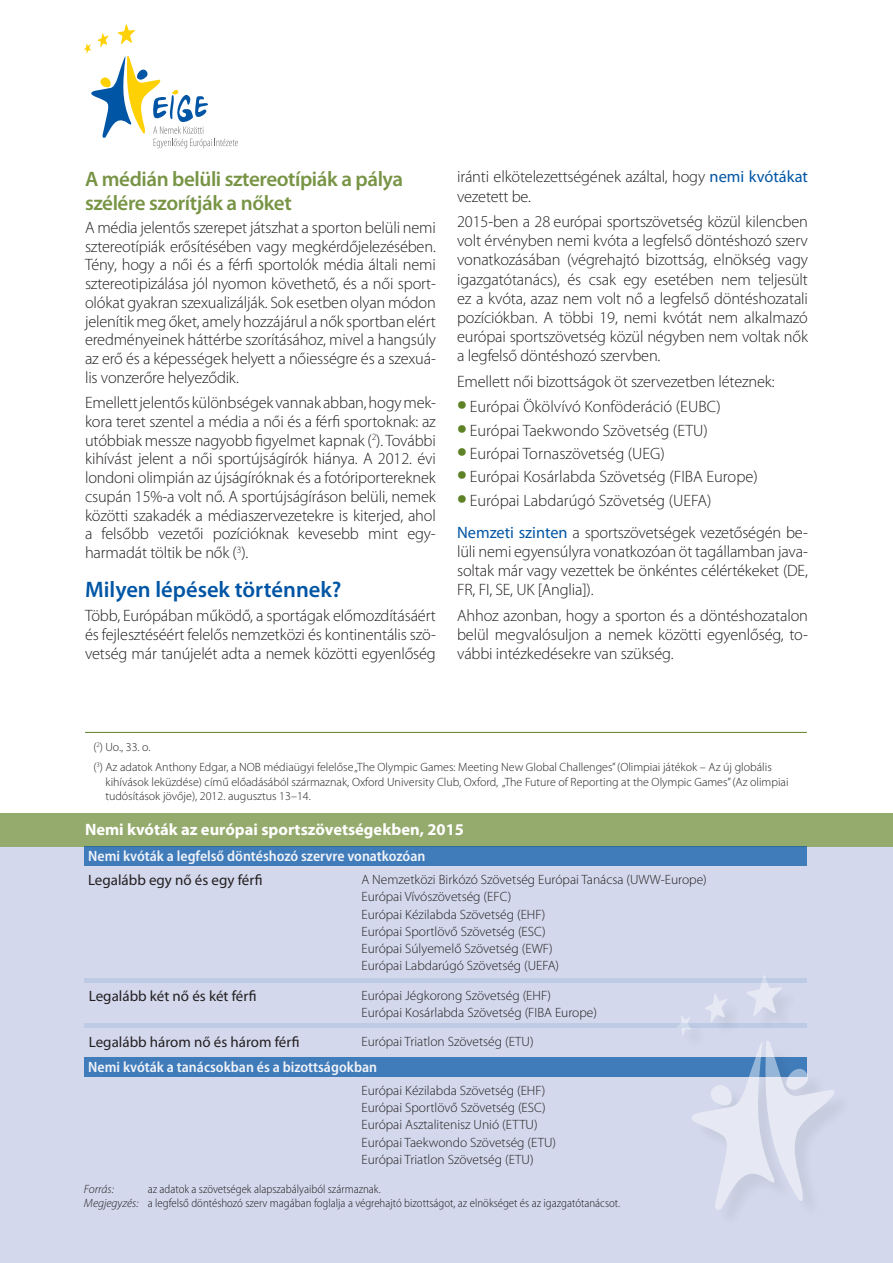
<style>
.page{position:relative;width:893px;height:1263px;background:#fff}
.page>*{position:absolute;margin:0;border:0;box-sizing:border-box;transform-origin:0 0}
.Title_1{font:600 22.5px "Myriad Pro";color:#0155a5}
.Title_2{font:600 21px/24px "Myriad Pro";letter-spacing:-.02em;color:#789445}
.Body_text{font:300 16.5px/18.8px "Myriad Pro";letter-spacing:-.01em;color:#231f20;text-align:justify}
.Table_title{font:700 16.5px "Myriad Pro";color:#fff}
.t1{font:600 semi-condensed 15px "Myriad Pro";color:#fff}
.Table_text_regular{font:15px "Myriad Pro";color:#231f20}
.Table_text_light{font:300 13.5px "Myriad Pro";color:#231f20}
.Footnote{font:300 12px/14.4px "Myriad Pro";color:#231f20}
.Source{font:300 semi-condensed 12px "Myriad Pro";color:#231f20}
.Footnote_first{font:300 12px "Myriad Pro";color:#231f20}
.Source-2{font:italic 300 12px "Myriad Pro";color:#231f20}
.s1{font-weight:400;color:#0155a5}
.s2{font-weight:900;font-size:27px;color:#5d8125}
.s3{font-style:italic;font-stretch:normal}
</style>
<div class="page">
<svg style="left:84px;top:24px;width:154px;height:124px"></svg>
<hr style="left:85px;top:732px;width:722px;height:1px;background:#5d8125">
<div style="left:0;top:814px;width:893px;height:449px;background:#d3d8ec"></div>
<div style="left:0;top:814px;width:893px;height:33px;background:#95aa6d"></div>
<div style="left:84px;top:847px;width:723px;height:19px;background:#407cba"></div>
<div style="left:84px;top:1057px;width:723px;height:19px;background:#407cba"></div>
<svg style="left:677px;top:975px;width:157px;height:235px"></svg>
<hr style="left:84px;top:979px;width:723px;height:4px;background:#becbe5">
<hr style="left:84px;top:1024px;width:723px;height:4px;background:#becbe5">
<p class="Title_2" style="left:85px;top:167px;width:320px">A médián belüli sztereotípiák a pálya szélére szorítják a nőket</p>
<p class="Body_text" style="left:85px;top:218px;width:352px">A média jelentős szerepet játszhat a sporton belüli nemi sztereotípiák erősítésében vagy megkérdőjelezésében.<br>Tény, hogy a női és a férfi sportolók média általi nemi sztereotipizálása jól nyomon követhető, és a női sport&shy;olókat gyakran szexualizálják. Sok esetben olyan módon jelenítik meg őket, amely hozzájárul a nők sportban elért eredményeinek háttérbe szorításához, mivel a hangsúly az erő és a képességek helyett a nőiességre és a szexuá&shy;lis vonzerőre helyeződik.</p>
<p class="Body_text" style="left:85px;top:393px;width:352px">Emellett jelentős különbségek vannak abban, hogymek&shy;kora teret szentel a média a női és a férfi sportoknak: az utóbbiak messze nagyobb figyelmet kapnak (<sup>2</sup>). További kihívást jelent a női sportújságírók hiánya. A 2012. évi londoni olimpián az újságíróknak és a fotóriportereknek csupán 15%-a volt nő. A sportújságíráson belüli, nemek közötti szakadék a médiaszervezetekre is kiterjed, ahol a felsőbb vezetői pozícióknak kevesebb mint egy&shy;harmadát töltik be nők (<sup>3</sup>).</p>
<p class="Title_1" style="left:85px;top:577px;width:258px">Milyen lépések történnek?</p>
<p class="Body_text" style="left:85px;top:607px;width:352px">Több, Európában működő, a sportágak előmozdításáért és fejlesztéséért felelős nemzetközi és kontinentális szö&shy;vetség már tanújelét adta a nemek közötti egyenlőség</p>
<p class="Body_text" style="left:457px;top:168px;width:352px;line-height:19.2px">iránti elkötelezettségének azáltal, hogy <span class="s1">nemi kvótákat </span>vezetett be.</p>
<p class="Body_text" style="left:457px;top:212px;width:352px;line-height:19.2px">2015-ben a 28 európai sportszövetség közül kilencben volt érvényben nemi kvóta a legfelső döntéshozó szerv vonatkozásában (végrehajtó bizottság, elnökség vagy igazgatótanács), és csak egy esetében nem teljesült ez a kvóta, azaz nem volt nő a legfelső döntéshozatali pozíciókban. A többi 19, nemi kvótát nem alkalmazó európai sportszövetség közül négyben nem voltak nők a legfelső döntéshozó szervben.</p>
<p class="Body_text" style="left:457px;top:372px;width:319px">Emellett női bizottságok öt szervezetben léteznek:</p>
<p class="Body_text" style="left:457px;top:397px;width:265px"><span class="s2">•</span> Európai Ökölvívó Konföderáció (EUBC)</p>
<p class="Body_text" style="left:457px;top:421px;width:252px"><span class="s2">•</span> Európai Taekwondo Szövetség (ETU)</p>
<p class="Body_text" style="left:457px;top:444px;width:209px"><span class="s2">•</span> Európai Tornaszövetség (UEG)</p>
<p class="Body_text" style="left:457px;top:468px;width:302px"><span class="s2">•</span> Európai Kosárlabda Szövetség (FIBA Europe)</p>
<p class="Body_text" style="left:457px;top:491px;width:256px"><span class="s2">•</span> Európai Labdarúgó Szövetség (UEFA)</p>
<p class="Body_text" style="left:457px;top:523px;width:352px;line-height:19.2px"><span class="s1">Nemzeti szinten</span> a sportszövetségek vezetőségén be&shy;lüli nemi egyensúlyra vonatkozóan öt tagállamban java&shy;soltak már vagy vezettek be önkéntes célértékeket (DE, FR, FI, SE, UK [Anglia]).</p>
<p class="Body_text" style="left:457px;top:606px;width:352px;line-height:19.2px">Ahhoz azonban, hogy a sporton és a döntéshozatalon belül megvalósuljon a nemek közötti egyenlőség, to&shy;vábbi intézkedésekre van szükség.</p>
<p class="Footnote_first" style="left:94px;top:740px;width:58px">(<sup>2</sup>) Uo., 33. o.</p>
<p class="Footnote" style="left:105px;top:760px;width:685px;text-indent:-12px">(<sup>3</sup>) Az adatok Anthony Edgar, a NOB médiaügyi felelőse „The Olympic Games: Meeting New Global Challenges” (Olimpiai játékok – Az új globális kihívások leküzdése) című előadásából származnak, Oxford University Club, Oxford, „The Future of Reporting at the Olympic Games” (Az olimpiai tudósítások jövője), 2012. augusztus 13–14.</p>
<p class="Table_title" style="left:85px;top:818px;width:380px">Nemi kvóták az európai sportszövetségekben, 2015</p>
<p class="t1" style="left:88px;top:848px;width:339px">Nemi kvóták a legfelső döntéshozó szervre vonatkozóan</p>
<p class="Table_text_regular" style="left:88px;top:871px;width:176px">Legalább egy nő és egy férfi</p>
<p class="Table_text_regular" style="left:89px;top:987px;width:169px">Legalább két nő és két férfi</p>
<p class="Table_text_regular" style="left:89px;top:1032px;width:212px">Legalább három nő és három férfi</p>
<p class="Table_text_light" style="left:361px;top:872px;width:347px">A Nemzetközi Birkózó Szövetség Európai Tanácsa (UWW‑Europe)</p>
<p class="Table_text_light" style="left:361px;top:889px;width:151px">Európai Vívószövetség (EFC)</p>
<p class="Table_text_light" style="left:361px;top:906px;width:185px">Európai Kézilabda Szövetség (EHF)</p>
<p class="Table_text_light" style="left:361px;top:924px;width:186px">Európai Sportlövő Szövetség (ESC)</p>
<p class="Table_text_light" style="left:361px;top:941px;width:193px">Európai Súlyemelő Szövetség (EWF)</p>
<p class="Table_text_light" style="left:361px;top:958px;width:199px">Európai Labdarúgó Szövetség (UEFA)</p>
<p class="Table_text_light" style="left:361px;top:988px;width:191px">Európai Jégkorong Szövetség (EHF)</p>
<p class="Table_text_light" style="left:361px;top:1005px;width:237px">Európai Kosárlabda Szövetség (FIBA Europe)</p>
<p class="Table_text_light" style="left:361px;top:1034px;width:174px">Európai Triatlon Szövetség (ETU)</p>
<p class="t1" style="left:88px;top:1058px;width:290px">Nemi kvóták a tanácsokban és a bizottságokban</p>
<p class="Table_text_light" style="left:361px;top:1083px;width:185px">Európai Kézilabda Szövetség (EHF)</p>
<p class="Table_text_light" style="left:361px;top:1100px;width:186px">Európai Sportlövő Szövetség (ESC)</p>
<p class="Table_text_light" style="left:361px;top:1117px;width:178px">Európai Asztalitenisz Unió (ETTU)</p>
<p class="Table_text_light" style="left:361px;top:1134px;width:196px">Európai Taekwondo Szövetség (ETU)</p>
<p class="Table_text_light" style="left:361px;top:1152px;width:174px">Európai Triatlon Szövetség (ETU)</p>
<p class="Source-2" style="left:84px;top:1182px;width:31px">Forrás:</p>
<p class="Source" style="left:148px;top:1181px;width:235px">az adatok a szövetségek alapszabályaiból származnak.</p>
<p class="Source" style="left:84px;top:1196px;width:538px"><span class="s3">Megjegyzés:</span> a legfelső döntéshozó szerv magában foglalja a végrehajtó bizottságot, az elnökséget és az igazgatótanácsot.</p>
</div>
